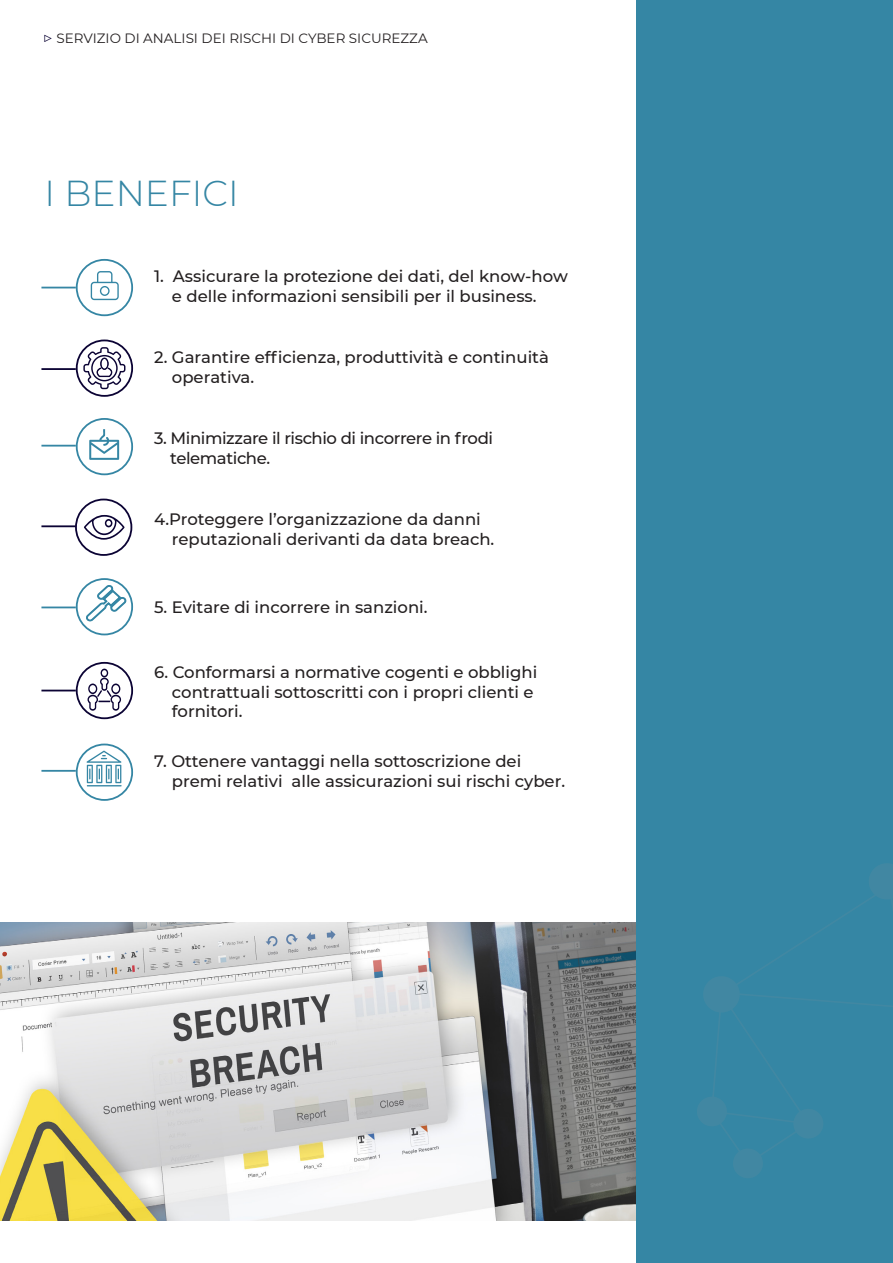
<style>
.page{position:relative;width:893px;height:1263px;background:#fff}
.page>*{position:absolute;margin:0;border:0;box-sizing:border-box;transform-origin:0 0}
.t1{font:300 36px "Montserrat";color:#3586a4}
.t2{font:500 16.5px/19.8px "Montserrat";color:#231f20}
.t3{font:500 16.5px "Montserrat";letter-spacing:-.025em;color:#231f20}
.t4{font:13.5px "Montserrat";color:#231f20}
.s1{font-size:17.25px;color:#0b0334}
</style>
<div class="page">
<div style="left:76px;top:259px;width:57px;height:57px;border:2px solid #3586a4;border-radius:50%"></div>
<hr style="left:41px;top:287px;width:35px;height:1px;background:#3586a4">
<svg style="left:91px;top:271px;width:28px;height:29px"></svg>
<svg style="left:77px;top:340px;width:55px;height:56px"></svg>
<div style="left:76px;top:339px;width:57px;height:58px;border:2px solid #0b0334;border-radius:50%"></div>
<hr style="left:41px;top:368px;width:35px;height:2px;background:#0b0334">
<svg style="left:83px;top:347px;width:42px;height:42px"></svg>
<div style="left:76px;top:418px;width:57px;height:57px;border:2px solid #3586a4;border-radius:50%"></div>
<hr style="left:41px;top:445px;width:35px;height:2px;background:#3586a4">
<svg style="left:89px;top:429px;width:30px;height:31px"></svg>
<svg style="left:77px;top:744px;width:55px;height:56px"></svg>
<div style="left:76px;top:743px;width:57px;height:58px;border:2px solid #3586a4;border-radius:50%"></div>
<hr style="left:41px;top:770px;width:35px;height:2px;background:#3586a4">
<hr style="left:87px;top:785px;width:35px;height:1px;background:#3586a4">
<svg style="left:87px;top:750px;width:34px;height:33px"></svg>
<div style="left:75px;top:499px;width:57px;height:57px;border:2px solid #0b0334;border-radius:50%"></div>
<hr style="left:41px;top:525px;width:35px;height:2px;background:#0b0334">
<svg style="left:84px;top:515px;width:41px;height:25px"></svg>
<div style="left:76px;top:662px;width:57px;height:57px;border:2px solid #0b0334;border-radius:50%"></div>
<hr style="left:41px;top:690px;width:35px;height:1px;background:#0b0334">
<svg style="left:88px;top:669px;width:33px;height:42px"></svg>
<img style="left:0;top:923px;width:636px;height:297px">
<div style="left:76px;top:578px;width:57px;height:57px;border:2px solid #3586a4;border-radius:50%"></div>
<hr style="left:41px;top:606px;width:35px;height:2px;background:#3586a4">
<svg style="left:86px;top:585px;width:41px;height:36px"></svg>
<div style="left:636px;top:0;width:257px;height:1263px;background:#3586a4"></div>
<svg style="left:697px;top:864px;width:196px;height:314px"></svg>
<p class="t4" style="left:43px;top:29px;width:387px"><span class="s1">▷</span> SERVIZIO DI ANALISI DEI RISCHI DI CYBER SICUREZZA</p>
<p class="t1" style="left:45px;top:168px;width:196px">I BENEFICI</p>
<p class="t2" style="left:154px;top:266px;width:415px">1. Assicurare la protezione dei dati, del know-how</p>
<p class="t2" style="left:172px;top:286px;width:366px">e delle informazioni sensibili per il business.</p>
<p class="t2" style="left:172px;top:347px;width:379px;text-indent:-18px">2. Garantire efficienza, produttività e continuità operativa.</p>
<p class="t3" style="left:154px;top:426px;width:340px">3. Minimizzare il rischio di incorrere in frodi</p>
<p class="t3" style="left:170px;top:446px;width:101px">telematiche.</p>
<p class="t2" style="left:154px;top:508px;width:328px">4.Proteggere l’organizzazione da danni</p>
<p class="t2" style="left:172px;top:528px;width:324px">reputazionali derivanti da data breach.</p>
<p class="t2" style="left:154px;top:597px;width:275px">5. Evitare di incorrere in sanzioni.</p>
<p class="t2" style="left:172px;top:661px;width:367px;text-indent:-18px">6. Conformarsi a normative cogenti e obblighi contrattuali sottoscritti con i propri clienti e fornitori.</p>
<p class="t2" style="left:154px;top:751px;width:369px">7. Ottenere vantaggi nella sottoscrizione dei</p>
<p class="t2" style="left:172px;top:770px;width:395px">premi relativi alle assicurazioni sui rischi cyber.</p>
</div>
